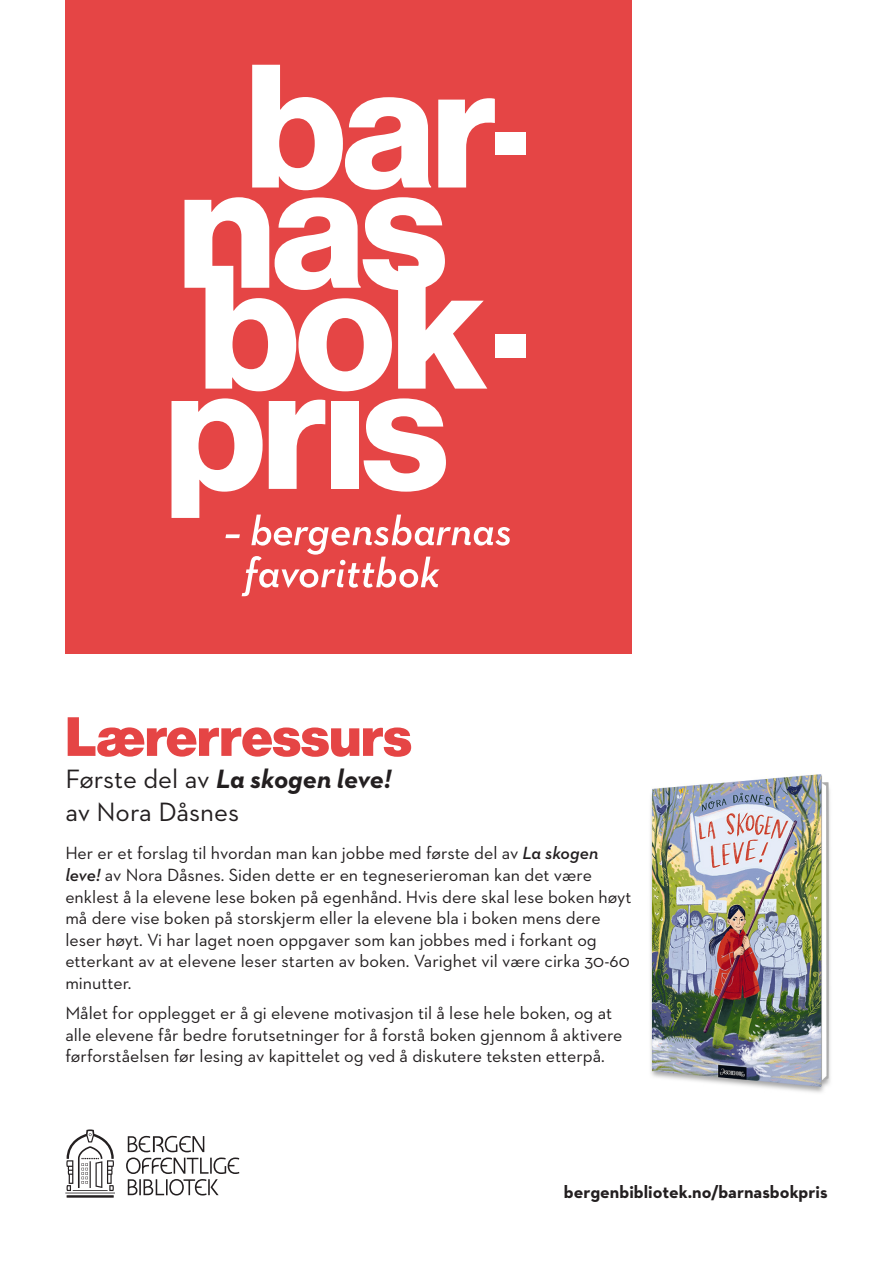
<style>
.page{position:relative;width:893px;height:1263px;background:#fff}
.page>*{position:absolute;margin:0;border:0;box-sizing:border-box;transform-origin:0 0}
.Header_1{font:54px "N Haas Grotesk DS Pro 95 Blk";color:#e54545}
.Subheader{font:27px/32.4px "Neutraface 2 Text";color:#231f20}
.t1{font:18px/21.6px "Neutraface 2 Text";color:#231f20}
.t2{font:700 18px "Neutraface 2 Text";color:#231f20}
.s1{font-weight:700;font-style:italic}
.s2{font-weight:600;font-style:italic}
</style>
<div class="page">
<div style="left:65px;top:0;width:567px;height:653px;background:#e54545"></div>
<svg style="left:172px;top:398px;width:338px;height:198px"></svg>
<svg style="left:185px;top:197px;width:302px;height:194px"></svg>
<div style="left:495px;top:334px;width:30px;height:24px;background:#fff"></div>
<svg style="left:252px;top:65px;width:179px;height:125px"></svg>
<svg style="left:438px;top:98px;width:57px;height:89px"></svg>
<div style="left:495px;top:132px;width:30px;height:23px;background:#fff"></div>
<svg style="left:126px;top:1136px;width:113px;height:59px"></svg>
<svg style="left:65px;top:1129px;width:50px;height:69px"></svg>
<img style="left:650px;top:774px;width:180px;height:319px">
<p class="Header_1" style="left:65px;top:705px;width:348px">Lærerressurs</p>
<p class="Subheader" style="left:65px;top:762px;width:327px">Første del av <span class="s1">La skogen leve! </span>av Nora Dåsnes</p>
<p class="t1" style="left:65px;top:842px;width:568px">Her er et forslag til hvordan man kan jobbe med første del av <span class="s2">La skogen leve!</span> av Nora Dåsnes. Siden dette er en tegneserieroman kan det være enklest å la elevene lese boken på egenhånd. Hvis dere skal lese boken høyt må dere vise boken på storskjerm eller la elevene bla i boken mens dere leser høyt. Vi har laget noen oppgaver som kan jobbes med i forkant og etterkant av at elevene leser starten av boken. Varighet vil være cirka 30-60 minutter.</p>
<p class="t1" style="left:65px;top:1002px;width:559px">Målet for opplegget er å gi elevene motivasjon til å lese hele boken, og at alle elevene får bedre forutsetninger for å forstå boken gjennom å aktivere førforståelsen før lesing av kapittelet og ved å diskutere teksten etterpå.</p>
<p class="t2" style="left:564px;top:1180px;width:265px">bergenbibliotek.no/barnasbokpris</p>
</div>
